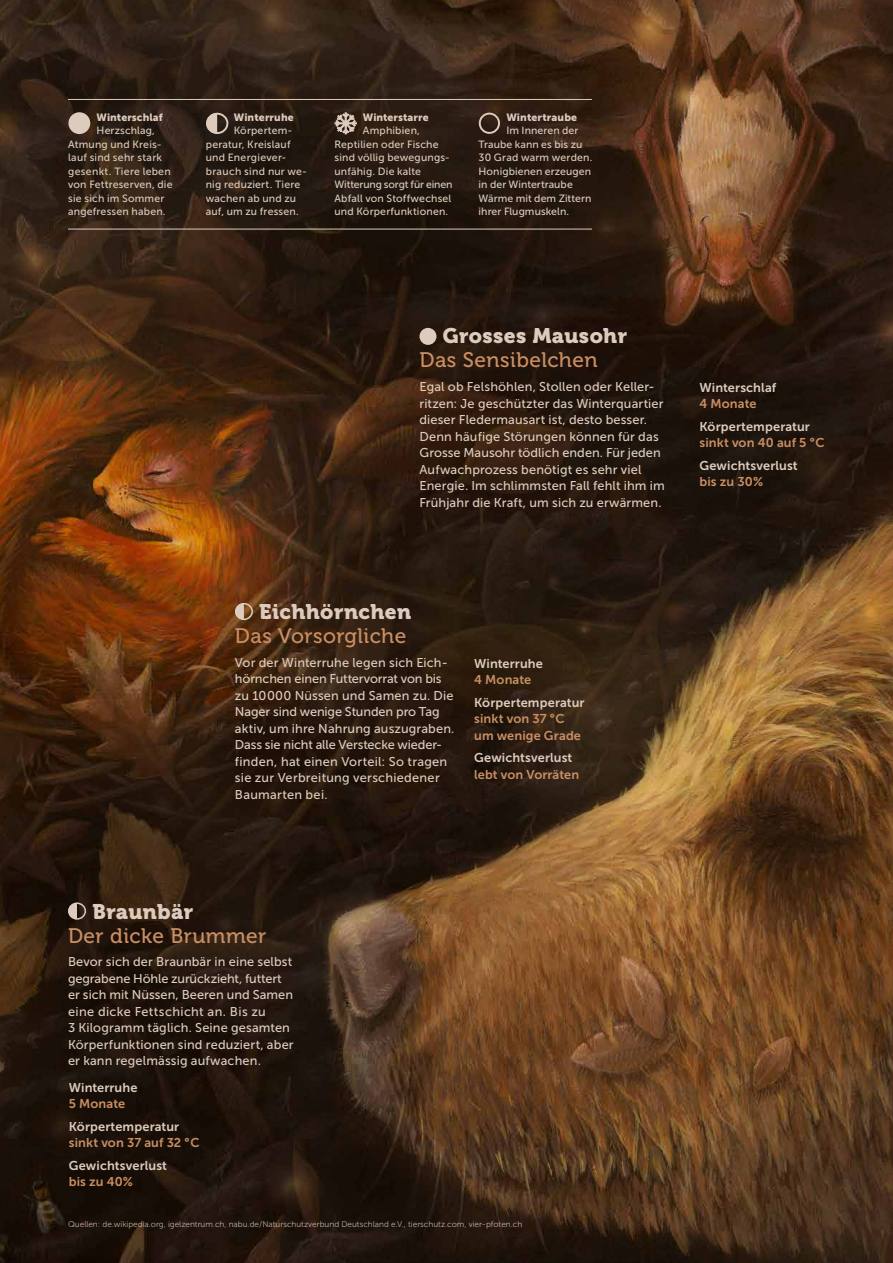
<style>
.page{position:relative;width:893px;height:1263px;background:#fff}
.page>*{position:absolute;margin:0;border:0;box-sizing:border-box;transform-origin:0 0}
.t1{font:21px "Museo 500";letter-spacing:.02em;color:#c98e63}
.t2{font:21px "Museo 900";letter-spacing:.02em;color:#ddccbd}
.t3{font:12.75px/16.5px "Museo Sans 500";letter-spacing:.01em;color:#ddccbd}
.t4{font:12.75px "Museo Sans 700";letter-spacing:.005em;color:#ddccbd}
.t5{font:12.75px/16.5px "Museo Sans 700";letter-spacing:.01em;color:#c98e63}
.t6{font:10.5px/13.5px "Museo Sans 500";letter-spacing:.015em;color:#ddccbd}
.t7{font:10.5px "Museo Sans 900";letter-spacing:.01em;color:#ddccbd}
.t8{font:8.25px "Museo Sans 300";color:#ddccbd}
</style>
<div class="page">
<img style="left:0;top:0;width:893px;height:1263px">
<svg style="left:68px;top:903px;width:9px;height:16px"></svg>
<div style="left:68px;top:902px;width:18px;height:18px;border:2px solid #ddccbd;border-radius:50%"></div>
<div style="left:68px;top:112px;width:22px;height:22px;background:#ddccbd;border-radius:50%"></div>
<hr style="left:68px;top:99px;width:524px;height:1px;background:#ddccbd">
<hr style="left:68px;top:229px;width:524px;height:1px;background:#ddccbd">
<svg style="left:235px;top:603px;width:9px;height:17px"></svg>
<div style="left:235px;top:603px;width:18px;height:17px;border:2px solid #ddccbd;border-radius:50%"></div>
<div style="left:419px;top:328px;width:17px;height:17px;background:#ddccbd;border-radius:50%"></div>
<svg style="left:206px;top:113px;width:11px;height:21px"></svg>
<div style="left:206px;top:113px;width:22px;height:21px;border:2px solid #ddccbd;border-radius:50%"></div>
<svg style="left:335px;top:113px;width:22px;height:21px"></svg>
<div style="left:479px;top:113px;width:21px;height:21px;border:2px solid #ddccbd;border-radius:50%"></div>
<p class="t7" style="left:97px;top:111px;width:68px">Winterschlaf</p>
<p class="t6" style="left:68px;top:124px;width:106px;text-indent:28px">Herzschlag,<br>Atmung und Kreis&shy;lauf sind sehr stark gesenkt. Tiere leben von Fettreserven, die sie sich im Sommer angefressen haben.</p>
<p class="t7" style="left:234px;top:111px;width:62px">Winterruhe</p>
<p class="t6" style="left:206px;top:124px;width:103px;text-indent:28px">Körpertem&shy;peratur, Kreislauf und Energiever&shy;brauch sind nur we&shy;nig reduziert. Tiere wachen ab und zu auf, um zu fressen.</p>
<p class="t7" style="left:363px;top:111px;width:67px">Winterstarre</p>
<p class="t6" style="left:334px;top:124px;width:120px;text-indent:28px">Amphibien,<br>Reptilien oder Fische sind völlig bewegungs&shy;unfähig. Die kalte<br>Witterung sorgt für einen<br>Abfall von Stoffwechsel und Körperfunktionen.</p>
<p class="t7" style="left:506px;top:111px;width:72px">Wintertraube</p>
<p class="t6" style="left:479px;top:124px;width:115px;text-indent:28px">Im Inneren der<br>Traube kann es bis zu<br>30 Grad warm werden.<br>Honigbienen erzeugen in der Wintertraube<br>Wärme mit dem Zittern ihrer Flugmuskeln.</p>
<h1 class="t2" style="left:443px;top:324px;width:186px">Grosses Mausohr</h1>
<h1 class="t1" style="left:419px;top:349px;width:180px">Das Sensibelchen</h1>
<p class="t3" style="left:419px;top:379px;width:247px">Egal ob Felshöhlen, Stollen oder Keller&shy;ritzen: Je geschützter das Winterquartier dieser Fledermausart ist, desto besser.<br>Denn häufige Störungen können für das Grosse Mausohr tödlich enden. Für jeden Aufwachprozess benötigt es sehr viel Energie. Im schlimmsten Fall fehlt ihm im Frühjahr die Kraft, um sich zu erwärmen.</p>
<p class="t4" style="left:699px;top:380px;width:78px">Winterschlaf</p>
<p class="t5" style="left:699px;top:396px;width:59px">4 Monate</p>
<p class="t4" style="left:699px;top:419px;width:112px">Körpertemperatur</p>
<p class="t5" style="left:699px;top:435px;width:127px">sinkt von 40 auf 5 ° C</p>
<p class="t4" style="left:699px;top:458px;width:100px">Gewichtsverlust</p>
<p class="t5" style="left:699px;top:474px;width:65px">bis zu 30 %</p>
<h1 class="t2" style="left:259px;top:600px;width:153px">Eichhörnchen</h1>
<h1 class="t1" style="left:235px;top:624px;width:173px">Das Vorsorgliche</h1>
<p class="t3" style="left:235px;top:654px;width:221px">Vor der Winterruhe legen sich Eich&shy;hörnchen einen Futtervorrat von bis zu 10 000 Nüssen und Samen zu. Die Nager sind wenige Stunden pro Tag aktiv, um ihre Nahrung auszugraben.<br>Dass sie nicht alle Verstecke wieder&shy;finden, hat einen Vorteil: So tragen sie zur Verbreitung verschiedener Baumarten bei.</p>
<p class="t4" style="left:474px;top:656px;width:70px">Winterruhe</p>
<p class="t5" style="left:474px;top:672px;width:59px">4 Monate</p>
<p class="t4" style="left:474px;top:695px;width:112px">Körpertemperatur</p>
<p class="t5" style="left:474px;top:711px;width:108px">sinkt von 37 ° C um wenige Grade</p>
<p class="t4" style="left:474px;top:751px;width:100px">Gewichtsverlust</p>
<p class="t5" style="left:474px;top:766px;width:107px">lebt von Vorräten</p>
<h1 class="t2" style="left:92px;top:899px;width:102px">Braunbär</h1>
<h1 class="t1" style="left:68px;top:924px;width:200px">Der dicke Brummer</h1>
<p class="t3" style="left:68px;top:954px;width:227px">Bevor sich der Braunbär in eine selbst gegrabene Höhle zurückzieht, futtert er sich mit Nüssen, Beeren und Samen eine dicke Fettschicht an. Bis zu<br>3 Kilogramm täglich. Seine gesamten Körperfunktionen sind reduziert, aber er kann regelmässig aufwachen.</p>
<p class="t4" style="left:69px;top:1080px;width:70px">Winterruhe</p>
<p class="t5" style="left:69px;top:1096px;width:58px">5 Monate</p>
<p class="t4" style="left:69px;top:1119px;width:112px">Körpertemperatur</p>
<p class="t5" style="left:69px;top:1135px;width:132px">sinkt von 37 auf 32 ° C</p>
<p class="t4" style="left:69px;top:1158px;width:100px">Gewichtsverlust</p>
<p class="t5" style="left:69px;top:1174px;width:66px">bis zu 40 %</p>
<p class="t8" style="left:68px;top:1220px;width:456px">Quellen: de.wikipedia.org, igelzentrum.ch, nabu.de/Naturschutzverbund Deutschland e.V., tierschutz.com, vier-pfoten.ch</p>
</div>
